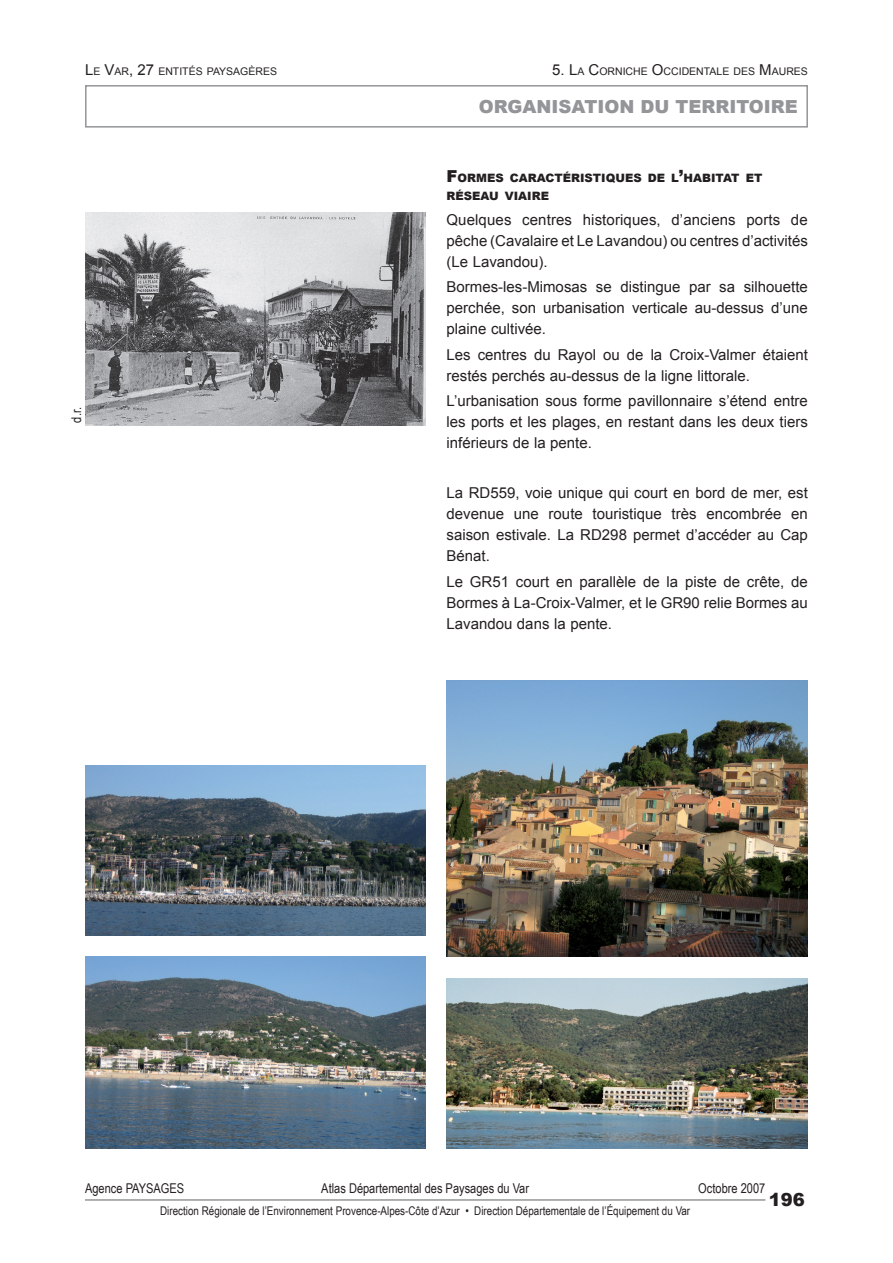
<style>
.page{position:relative;width:893px;height:1263px;background:#fff}
.page>*{position:absolute;margin:0;border:0;box-sizing:border-box;transform-origin:0 0}
.t1{font:900 18px "Arial";color:#939598}
.t2{font:900 18px "Arial";color:#231f20}
.t3{font:15px/21px "Arial";color:#231f20;text-align:justify}
.t4{font:13.5px "Arial Narrow";color:#231f20}
.t5{font:12px "Arial Narrow";color:#231f20}
.t6{font:900 11.55px/18px "Arial";color:#231f20}
.t7{font:10.5px "Arial";color:#231f20}
.s1{font-size:15px}
.s2{font-size:16.5px}
</style>
<div class="page">
<hr style="left:85px;top:1199px;width:680px;height:2px;background:#939598">
<div style="left:85px;top:85px;width:723px;height:43px;border:2px solid #939598"></div>
<img style="left:85px;top:213px;width:340px;height:212px">
<img style="left:446px;top:978px;width:362px;height:170px">
<img style="left:446px;top:680px;width:362px;height:277px">
<img style="left:85px;top:765px;width:340px;height:170px">
<img style="left:85px;top:957px;width:340px;height:191px">
<p class="t7" style="left:85px;top:65px;width:194px"><span class="s1">L</span>e <span class="s1">V</span>ar<span class="s1">, 27</span> entités paysagères</p>
<p class="t7" style="left:552px;top:65px;width:257px"><span class="s1">5. L</span>a <span class="s1">C</span>orniche <span class="s1">O</span>ccidentale des <span class="s1">M</span>aures</p>
<p class="t1" style="left:479px;top:96px;width:320px">ORGANISATION DU TERRITOIRE</p>
<p class="t4" style="left:69px;top:423px;width:17px;rotate:-90deg">d.r.</p>
<p class="t6" style="left:446px;top:169px;width:317px"><span class="s2">F</span>ORMES CARACTÉRISTIQUES DE L<span class="s2">’</span>HABITAT ET<br>RÉSEAU VIAIRE</p>
<p class="t3" style="left:446px;top:209px;width:363px">Quelques centres historiques, d’anciens ports de pêche (Cavalaire et Le Lavandou) ou centres d’activités (Le Lavandou).</p>
<p class="t3" style="left:446px;top:277px;width:363px">Bormes-les-Mimosas se distingue par sa silhouette perchée, son urbanisation verticale au-dessus d’une plaine cultivée.</p>
<p class="t3" style="left:446px;top:344px;width:363px">Les centres du Rayol ou de la Croix-Valmer étaient restés perchés au-dessus de la ligne littorale.</p>
<p class="t3" style="left:446px;top:390px;width:363px">L’urbanisation sous forme pavillonnaire s’étend entre les ports et les plages, en restant dans les deux tiers inférieurs de la pente.</p>
<p class="t3" style="left:446px;top:483px;width:363px">La RD559, voie unique qui court en bord de mer, est devenue une route touristique très encombrée en saison estivale. La RD298 permet d’accéder au Cap Bénat.</p>
<p class="t3" style="left:446px;top:571px;width:363px">Le GR51 court en parallèle de la piste de crête, de Bormes à La-Croix-Valmer, et le GR90 relie Bormes au Lavandou dans la pente.</p>
<p class="t4" style="left:85px;top:1180px;width:101px">Agence PAYSAGES</p>
<p class="t4" style="left:321px;top:1180px;width:209px">Atlas Départemental des Paysages du Var</p>
<p class="t4" style="left:698px;top:1180px;width:69px">Octobre 2007</p>
<p class="t5" style="left:160px;top:1204px;width:532px">Direction Régionale de l’Environnement Provence-Alpes-Côte d’Azur • Direction Départementale de l’équipement du Var</p>
<p class="t2" style="left:769px;top:1189px;width:38px">196</p>
</div>
